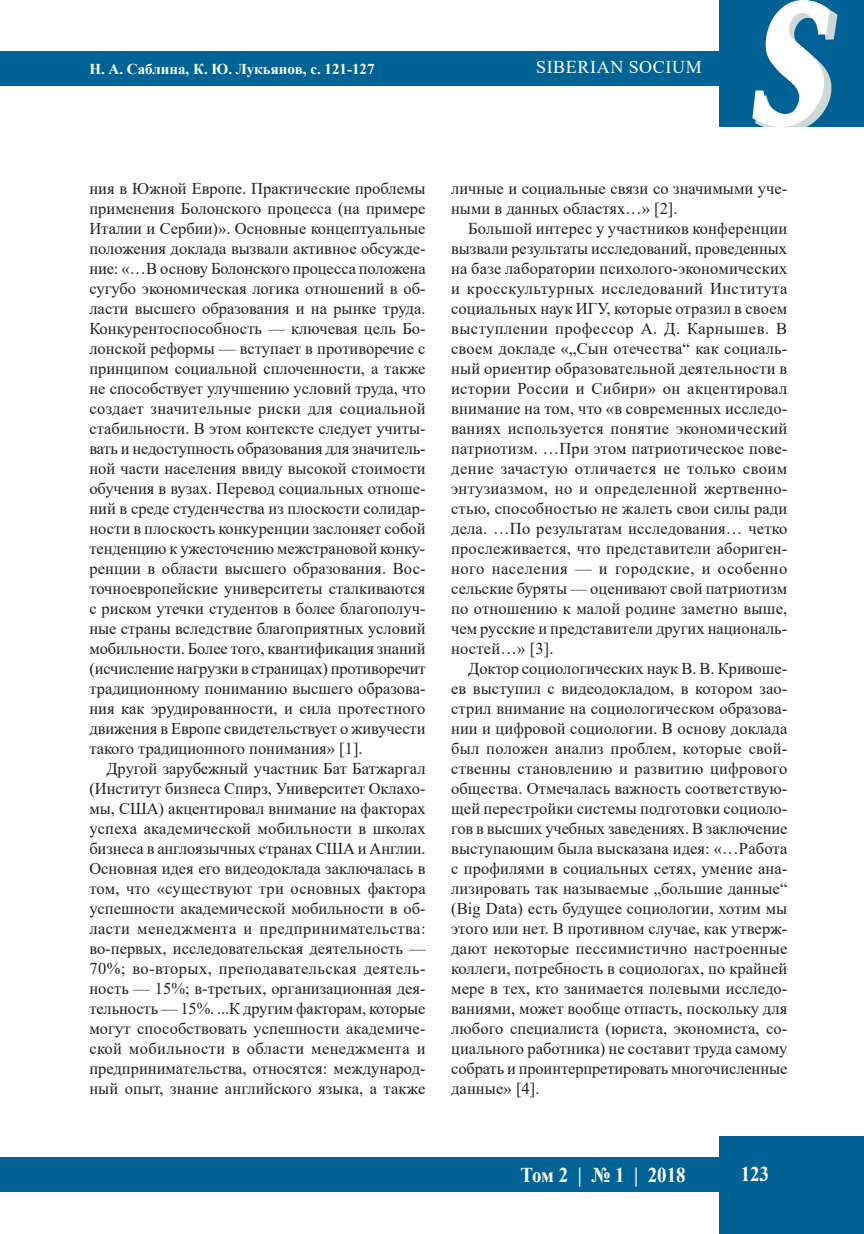
<style>
.page{position:relative;width:864px;height:1234px;background:#fff}
.page>*{position:absolute;margin:0;border:0;box-sizing:border-box;transform-origin:0 0}
.t1{font:italic 700 165px "Quant Antiqua";color:#fff;scale:.75 1}
.t2{font:700 21px "Times New Roman";color:#fff;scale:.9 1}
.t3{font:18px "Times New Roman";letter-spacing:.035em;color:#fff}
.t4{font:16.5px/20px "Times New Roman";color:#231f20;text-align:justify}
.t5{font:700 15px "Times New Roman";color:#fff}
</style>
<div class="page">
<div style="left:0;top:51px;width:721px;height:34px;background:#006396"></div>
<div style="left:719px;top:0;width:144px;height:128px;background:#006295"></div>
<div style="left:0;top:1157px;width:721px;height:34px;background:#006295"></div>
<div style="left:719px;top:1135px;width:144px;height:98px;background:#006295"></div>
<svg style="left:750px;top:0;width:89px;height:128px"></svg>
<p class="t5" style="left:89px;top:58px;width:286px">Н. А. Саблина, К. Ю. Лукьянов, с. 121-127</p>
<p class="t4" style="left:89px;top:178px;width:338px">ния в Южной Европе. Практические проблемы применения Болонского процесса (на примере Италии и Сербии)». Основные концептуальные положения доклада вызвали активное обсужде&shy;ние: «…В основу Болонского процесса положена сугубо экономическая логика отношений в об&shy;ласти высшего образования и на рынке труда.<br>Конкурентоспособность — ключевая цель Бо&shy;лонской реформы — вступает в противоречие с принципом социальной сплоченности, а также не способствует улучшению условий труда, что создает значительные риски для социальной стабильности. В этом контексте следует учиты&shy;вать и недоступность образования для значитель&shy;ной части населения ввиду высокой стоимости обучения в вузах. Перевод социальных отноше&shy;ний в среде студенчества из плоскости солидар&shy;ности в плоскость конкуренции заслоняет собой тенденцию к ужесточению межстрановой конку&shy;ренции в области высшего образования. Вос&shy;точноевропейские университеты сталкиваются с риском утечки студентов в более благополуч&shy;ные страны вследствие благоприятных условий мобильности. Более того, квантификация знаний (исчисление нагрузки в страницах) противоречит традиционному пониманию высшего образова&shy;ния как эрудированности, и сила протестного движения в Европе свидетельствует о живучести такого традиционного понимания» [1].</p>
<p class="t4" style="left:89px;top:758px;width:338px;text-indent:17px">Другой зарубежный участник Бат Батжаргал (Институт бизнеса Спирз, Университет Оклахо&shy;мы, США) акцентировал внимание на факторах успеха академической мобильности в школах бизнеса в англоязычных странах США и Англии.<br>Основная идея его видеодоклада заключалась в том, что «существуют три основных фактора успешности академической мобильности в об&shy;ласти менеджмента и предпринимательства: во-первых, исследовательская деятельность — 70%; во-вторых, преподавательская деятель&shy;ность — 15%; в-третьих, организационная дея&shy;тельность — 15%. ...К другим факторам, которые могут способствовать успешности академиче&shy;ской мобильности в области менеджмента и предпринимательства, относятся: международ&shy;ный опыт, знание английского языка, а также</p>
<p class="t3" style="left:536px;top:55px;width:167px">SIBERIAN SOCIUM</p>
<h1 class="t1" style="left:749px;top:-35px;width:113px">S</h1>
<p class="t4" style="left:451px;top:178px;width:337px">личные и социальные связи со значимыми уче&shy;ными в данных областях…» [2].</p>
<p class="t4" style="left:451px;top:218px;width:338px;text-indent:17px">Большой интерес у участников конференции вызвали результаты исследований, проведенных на базе лаборатории психолого-экономических и кросскультурных исследований Института социальных наук ИГУ, которые отразил в своем выступлении профессор А. Д. Карнышев. В своем докладе «„Сын отечества“ как социаль&shy;ный ориентир образовательной деятельности в истории России и Сибири» он акцентировал внимание на том, что «в современных исследо&shy;ваниях используется понятие экономический патриотизм. …При этом патриотическое пове&shy;дение зачастую отличается не только своим энтузиазмом, но и определенной жертвенно&shy;стью, способностью не жалеть свои силы ради дела. …По результатам исследования… четко прослеживается, что представители абориген&shy;ного населения — и городские, и особенно сельские буряты — оценивают свой патриотизм по отношению к малой родине заметно выше, чем русские и представители других националь&shy;ностей…» [3].</p>
<p class="t4" style="left:451px;top:658px;width:338px;text-indent:17px">Доктор социологических наук В. В. Кривоше&shy;ев выступил с видеодокладом, в котором зао&shy;стрил внимание на социологическом образова&shy;нии и цифровой социологии. В основу доклада был положен анализ проблем, которые свой&shy;ственны становлению и развитию цифрового общества. Отмечалась важность соответствую&shy;щей перестройки системы подготовки социоло&shy;гов в высших учебных заведениях. В заключение выступающим была высказана идея: «…Работа с профилями в социальных сетях, умение ана&shy;лизировать так называемые „большие данные“ (Big Data) есть будущее социологии, хотим мы этого или нет. В противном случае, как утверж&shy;дают некоторые пессимистично настроенные коллеги, потребность в социологах, по крайней мере в тех, кто занимается полевыми исследо&shy;ваниями, может вообще отпасть, поскольку для любого специалиста (юриста, экономиста, со&shy;циального работника) не составит труда самому собрать и проинтерпретировать многочисленные данные» [4].</p>
<p class="t2" style="left:520px;top:1159px;width:185px">Том 2 | № 1 | 2018</p>
<p class="t2" style="left:740px;top:1158px;width:33px">123</p>
</div>
